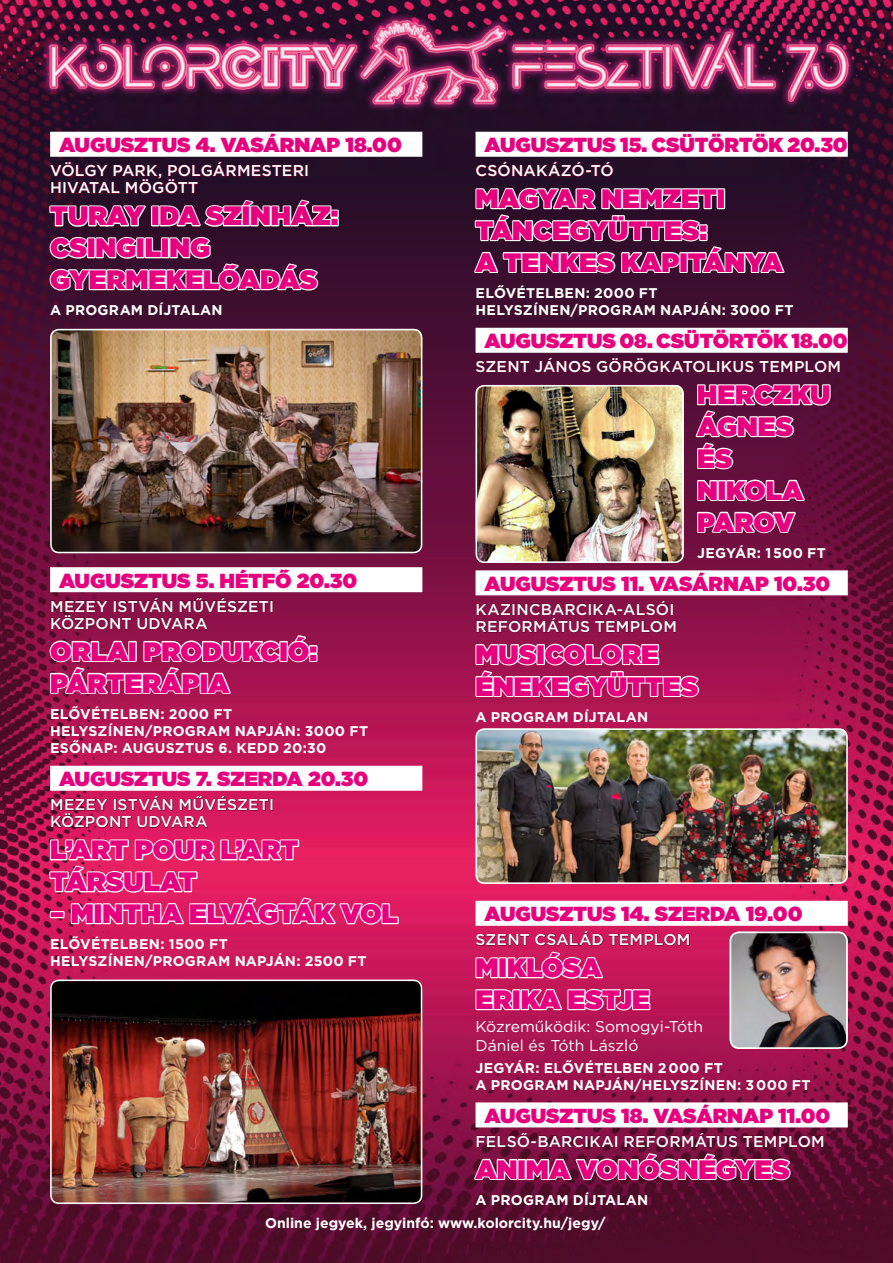
<style>
.page{position:relative;width:893px;height:1263px;background:#fff}
.page>*{position:absolute;margin:0;border:0;box-sizing:border-box;transform-origin:0 0}
.t1{font:900 26.55px/32px "Gotham";color:#e6007d}
.t2{font:900 20.25px "Gotham";color:#e6007d}
.t3{font:500 15.6px/17.2px "Gotham";letter-spacing:.01em;color:#fff}
.t4{font:15.6px/18.8px "Gotham";color:#fff}
.t5{font:700 14.1px/17.2px "Gotham";letter-spacing:.015em;color:#fff}
</style>
<div class="page">
<img style="left:0;top:0;width:893px;height:1263px">
<div style="left:50px;top:132px;width:372px;height:25px;background:#fff"></div>
<div style="left:50px;top:567px;width:372px;height:25px;background:#fff"></div>
<div style="left:50px;top:766px;width:372px;height:25px;background:#fff"></div>
<svg style="left:48px;top:161px;width:292px;height:67px;background:#4e3149"></svg>
<svg style="left:48px;top:236px;width:272px;height:56px"></svg>
<svg style="left:48px;top:597px;width:271px;height:99px;background:#a43a67"></svg>
<svg style="left:51px;top:795px;width:222px;height:33px;background:#b6134f"></svg>
<svg style="left:48px;top:838px;width:352px;height:88px"></svg>
<div style="left:476px;top:132px;width:372px;height:25px;background:#fff"></div>
<div style="left:476px;top:328px;width:372px;height:25px;background:#fff"></div>
<div style="left:476px;top:570px;width:372px;height:25px;background:#fff"></div>
<div style="left:476px;top:901px;width:372px;height:25px;background:#fff"></div>
<div style="left:476px;top:1102px;width:372px;height:25px;background:#fff"></div>
<svg style="left:476px;top:161px;width:138px;height:16px;background:#360927"></svg>
<svg style="left:472px;top:187px;width:315px;height:88px"></svg>
<svg style="left:475px;top:357px;width:365px;height:16px;background:#530931"></svg>
<svg style="left:694px;top:383px;width:138px;height:87px"></svg>
<svg style="left:696px;top:479px;width:23px;height:23px"></svg>
<div style="left:718px;top:480px;width:8px;height:21px;border:2px solid #fff"></div>
<svg style="left:725px;top:478px;width:82px;height:25px"></svg>
<svg style="left:696px;top:510px;width:102px;height:25px"></svg>
<svg style="left:476px;top:600px;width:200px;height:33px;background:#800c3f"></svg>
<svg style="left:474px;top:642px;width:227px;height:56px"></svg>
<svg style="left:474px;top:930px;width:216px;height:50px;background:#c8336b"></svg>
<svg style="left:474px;top:988px;width:177px;height:24px"></svg>
<svg style="left:472px;top:1132px;width:352px;height:50px;background:#873a5d"></svg>
<img style="left:50px;top:329px;width:372px;height:224px">
<div style="left:50px;top:329px;width:372px;height:224px;border:2px solid #fff;border-radius:8px"></div>
<img style="left:476px;top:728px;width:372px;height:156px">
<div style="left:476px;top:728px;width:372px;height:156px;border:2px solid #fff;border-radius:8px"></div>
<img style="left:50px;top:980px;width:372px;height:224px">
<div style="left:50px;top:979px;width:372px;height:225px;border:2px solid #fff;border-radius:8px"></div>
<img style="left:730px;top:931px;width:118px;height:118px">
<div style="left:730px;top:931px;width:118px;height:118px;border:2px solid #fff;border-radius:9px"></div>
<img style="left:476px;top:385px;width:208px;height:178px">
<div style="left:476px;top:385px;width:208px;height:178px;border:2px solid #fff;border-radius:8px"></div>
<h2 class="t2" style="left:59px;top:131px;width:344px">AUGUSZTUS 4. VASÁRNAP 18.00</h2>
<p class="t3" style="left:50px;top:162px;width:261px">VÖLGY PARK, POLGÁRMESTERI<br>HIVATAL MÖGÖTT</p>
<h1 class="t1" style="left:50px;top:199px;width:290px">TURAY IDA SZÍNHÁZ:<br>CSINGILING<br>GYERMEKELŐADÁS</h1>
<p class="t5" style="left:50px;top:301px;width:174px">A PROGRAM DÍJTALAN</p>
<h2 class="t2" style="left:484px;top:131px;width:365px">AUGUSZTUS 15. CSÜTÖRTÖK 20.30</h2>
<p class="t3" style="left:476px;top:162px;width:140px">CSÓNAKÁZÓ-TÓ</p>
<h1 class="t1" style="left:476px;top:182px;width:309px">MAGYAR NEMZETI<br>TÁNCEGYÜTTES:<br>A TENKES KAPITÁNYA</h1>
<p class="t5" style="left:476px;top:284px;width:319px">ELŐVÉTELBEN: 2000 FT<br>HELYSZÍNEN/PROGRAM NAPJÁN: 3000 FT</p>
<h2 class="t2" style="left:484px;top:327px;width:365px">AUGUSZTUS 08. CSÜTÖRTÖK 18.00</h2>
<p class="t3" style="left:476px;top:358px;width:367px">SZENT JÁNOS GÖRÖGKATOLIKUS TEMPLOM</p>
<h1 class="t1" style="left:697px;top:378px;width:135px">HERCZKU<br>ÁGNES<br>ÉS<br>NIKOLA<br>PAROV</h1>
<p class="t5" style="left:697px;top:544px;width:130px">JEGYÁR: 1 500 FT</p>
<h2 class="t2" style="left:484px;top:569px;width:347px">AUGUSZTUS 11. VASÁRNAP 10.30</h2>
<p class="t3" style="left:476px;top:600px;width:203px">KAZINCBARCIKA-ALSÓI<br>REFORMÁTUS TEMPLOM</p>
<h1 class="t1" style="left:476px;top:638px;width:224px">MUSICOLORE<br>ÉNEKEGYÜTTES</h1>
<p class="t5" style="left:476px;top:708px;width:174px">A PROGRAM DÍJTALAN</p>
<h2 class="t2" style="left:59px;top:566px;width:300px">AUGUSZTUS 5. HÉTFŐ 20.30</h2>
<p class="t3" style="left:50px;top:597px;width:225px">MEZEY ISTVÁN MŰVÉSZETI<br>KÖZPONT UDVARA</p>
<h1 class="t1" style="left:50px;top:635px;width:268px">ORLAI PRODUKCIÓ:<br>PÁRTERÁPIA</h1>
<p class="t5" style="left:50px;top:705px;width:319px">ELŐVÉTELBEN: 2000 FT<br>HELYSZÍNEN/PROGRAM NAPJÁN: 3000 FT<br>ESŐNAP: AUGUSZTUS 6. KEDD 20:30</p>
<h2 class="t2" style="left:59px;top:765px;width:311px">AUGUSZTUS 7. SZERDA 20.30</h2>
<p class="t3" style="left:50px;top:796px;width:225px">MEZEY ISTVÁN MŰVÉSZETI<br>KÖZPONT UDVARA</p>
<h1 class="t1" style="left:50px;top:833px;width:250px">L’ART POUR L’ART<br>TÁRSULAT</h1>
<h1 class="t1" style="left:50px;top:897px;width:349px">– MINTHA ELVÁGTÁK VOL</h1>
<p class="t5" style="left:50px;top:935px;width:318px">ELŐVÉTELBEN: 1500 FT<br>HELYSZÍNEN/PROGRAM NAPJÁN: 2500 FT</p>
<h2 class="t2" style="left:484px;top:900px;width:320px">AUGUSZTUS 14. SZERDA 19.00</h2>
<p class="t3" style="left:476px;top:931px;width:216px">SZENT CSALÁD TEMPLOM</p>
<h1 class="t1" style="left:476px;top:951px;width:176px">MIKLÓSA<br>ERIKA ESTJE</h1>
<p class="t4" style="left:476px;top:1017px;width:229px">Közreműködik: Somogyi-Tóth<br>Dániel és Tóth László</p>
<p class="t5" style="left:476px;top:1059px;width:336px">JEGYÁR: ELŐVÉTELBEN 2 000 FT<br>A PROGRAM NAPJÁN/HELYSZÍNEN: 3 000 FT</p>
<h2 class="t2" style="left:484px;top:1101px;width:347px">AUGUSZTUS 18. VASÁRNAP 11.00</h2>
<p class="t3" style="left:476px;top:1132px;width:351px">FELSŐ-BARCIKAI REFORMÁTUS TEMPLOM</p>
<h1 class="t1" style="left:476px;top:1153px;width:316px">ANIMA VONÓSNÉGYES</h1>
<p class="t5" style="left:265px;top:1188px;width:385px;line-height:23.5px;text-indent:210px">A PROGRAM DÍJTALAN<br>Online jegyek, jegyinfó: www.kolorcity.hu/jegy/</p>
</div>
